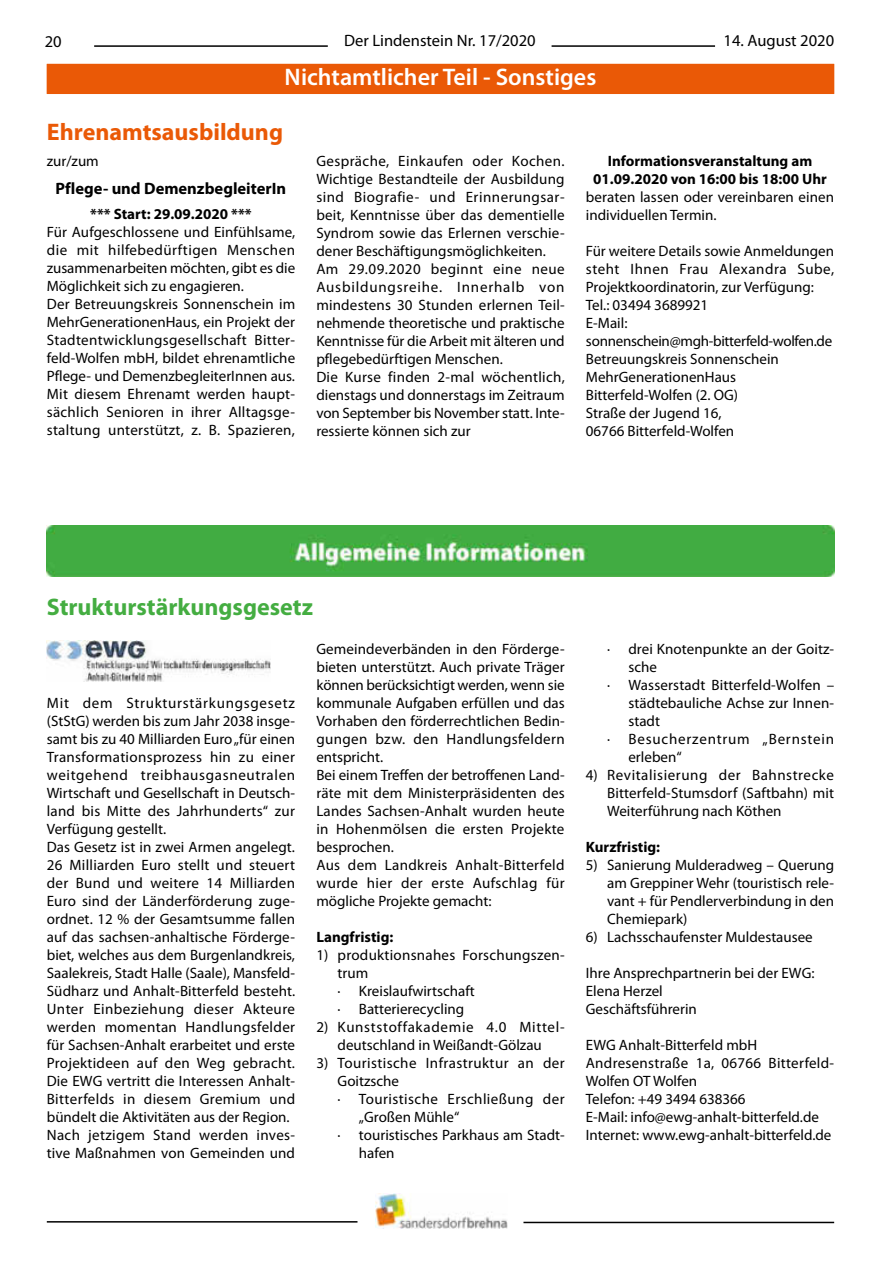
<style>
.page{position:relative;width:881px;height:1263px;background:#fff}
.page>*{position:absolute;margin:0;border:0;box-sizing:border-box;transform-origin:0 0}
.t1{font:600 24px "Myriad Pro";color:#fff}
.t2{font:700 24px "Myriad Pro";color:#44ad41}
.t3{font:700 24px "Myriad Pro";color:#ea5906}
.t4{font:16.5px "Myriad Pro";color:#000}
.t5{font:700 16.5px "Myriad Pro";color:#000}
.t6{font:15px/18px "Myriad Pro";letter-spacing:.005em;color:#000}
.t7{font:700 15px/18px "Myriad Pro";color:#000;text-align:center}
.t8{font:15px "Myriad Pro";letter-spacing:.03em;color:#000}
.t9{font:15px "Myriad Pro";letter-spacing:.05em;color:#000}
</style>
<div class="page">
<hr style="left:94px;top:45px;width:234px;height:2px;background:#000">
<hr style="left:551px;top:45px;width:282px;height:2px;background:#000">
<div style="left:714px;top:33px;width:124px;height:15px;background:#fff"></div>
<hr style="left:47px;top:1221px;width:310px;height:1px;background:#000">
<hr style="left:523px;top:1222px;width:310px;height:1px;background:#000">
<img style="left:375px;top:1194px;width:132px;height:34px">
<div style="left:47px;top:64px;width:786px;height:30px;background:#ea5906"></div>
<img style="left:47px;top:525px;width:786px;height:51px">
<img style="left:47px;top:641px;width:223px;height:40px">
<p class="t4" style="left:45px;top:32px;width:18px">20</p>
<p class="t4" style="left:344px;top:31px;width:193px">Der Lindenstein Nr. 17/2020</p>
<p class="t4" style="left:723px;top:30px;width:112px">14. August 2020</p>
<h1 class="t1" style="left:284px;top:62px;width:313px">Nichtamtlicher Teil - Sonstiges</h1>
<h1 class="t3" style="left:47px;top:116px;width:238px">Ehrenamtsausbildung</h1>
<p class="t6" style="left:47px;top:152px;width:53px">zur/zum</p>
<p class="t5" style="left:56px;top:178px;width:232px">Pflege- und DemenzbegleiterIn</p>
<p class="t7" style="left:90px;top:204px;width:163px">*** Start: 29.09.2020 ***</p>
<p class="t6" style="left:47px;top:223px;width:250px">Für Aufgeschlossene und Einfühlsame, die mit hilfebedürftigen Menschen zusammenarbeiten möchten, gibt es die Möglichkeit sich zu engagieren.<br>Der Betreuungskreis Sonnenschein im MehrGenerationenHaus, ein Projekt der Stadtentwicklungsgesellschaft Bitter&shy;feld-Wolfen mbH, bildet ehrenamtliche Pflege- und DemenzbegleiterInnen aus.<br>Mit diesem Ehrenamt werden haupt&shy;sächlich Senioren in ihrer Alltagsge&shy;staltung unterstützt, z. B. Spazieren,</p>
<p class="t6" style="left:316px;top:152px;width:250px">Gespräche, Einkaufen oder Kochen.<br>Wichtige Bestandteile der Ausbildung sind Biografie- und Erinnerungsar&shy;beit, Kenntnisse über das dementielle Syndrom sowie das Erlernen verschie&shy;dener Beschäftigungsmöglichkeiten.<br>Am 29.09.2020 beginnt eine neue Ausbildungsreihe. Innerhalb von mindestens 30 Stunden erlernen Teil&shy;nehmende theoretische und praktische Kenntnisse für die Arbeit mit älteren und pflegebedürftigen Menschen.<br>Die Kurse finden 2-mal wöchentlich, dienstags und donnerstags im Zeitraum von September bis November statt. Inte&shy;ressierte können sich zur</p>
<p class="t7" style="left:593px;top:152px;width:235px">Informationsveranstaltung am<br>01.09.2020 von 16:00 bis 18:00 Uhr</p>
<p class="t6" style="left:585px;top:188px;width:250px">beraten lassen oder vereinbaren einen individuellen Termin.</p>
<p class="t6" style="left:585px;top:242px;width:250px">Für weitere Details sowie Anmeldungen steht Ihnen Frau Alexandra Sube,<br>Projektkoordinatorin, zur Verfügung:<br>Tel.: 03494 3689921<br>E-Mail: sonnenschein@mgh-bitterfeld-wolfen.de<br>Betreuungskreis Sonnenschein<br>MehrGenerationenHaus<br>Bitterfeld-Wolfen (2. OG)<br>Straße der Jugend 16,<br>06766 Bitterfeld-Wolfen</p>
<h1 class="t2" style="left:47px;top:591px;width:267px">Strukturstärkungsgesetz</h1>
<p class="t6" style="left:47px;top:693px;width:250px">Mit dem Strukturstärkungsgesetz (StStG) werden bis zum Jahr 2038 insge&shy;samt bis zu 40 Milliarden Euro „für einen Transformationsprozess hin zu einer weitgehend treibhausgasneutralen Wirtschaft und Gesellschaft in Deutsch&shy;land bis Mitte des Jahrhunderts“ zur Verfügung gestellt.<br>Das Gesetz ist in zwei Armen angelegt.<br>26 Milliarden Euro stellt und steuert der Bund und weitere 14 Milliarden Euro sind der Länderförderung zuge&shy;ordnet. 12 % der Gesamtsumme fallen auf das sachsen-anhaltische Förderge&shy;biet, welches aus dem Burgenlandkreis, Saalekreis, Stadt Halle (Saale), Mansfeld-Südharz und Anhalt-Bitterfeld besteht.<br>Unter Einbeziehung dieser Akteure werden momentan Handlungsfelder für Sachsen-Anhalt erarbeitet und erste Projektideen auf den Weg gebracht.<br>Die EWG vertritt die Interessen Anhalt-Bitterfelds in diesem Gremium und bündelt die Aktivitäten aus der Region.<br>Nach jetzigem Stand werden inves&shy;tive Maßnahmen von Gemeinden und</p>
<p class="t6" style="left:316px;top:640px;width:250px">Gemeindeverbänden in den Förderge&shy;bieten unterstützt. Auch private Träger können berücksichtigt werden, wenn sie kommunale Aufgaben erfüllen und das Vorhaben den förderrechtlichen Bedin&shy;gungen bzw. den Handlungsfeldern entspricht.<br>Bei einem Treffen der betroffenen Land&shy;räte mit dem Ministerpräsidenten des Landes Sachsen-Anhalt wurden heute in Hohenmölsen die ersten Projekte besprochen.<br>Aus dem Landkreis Anhalt-Bitterfeld wurde hier der erste Aufschlag für mögliche Projekte gemacht:</p>
<p class="t7" style="left:316px;top:927px;width:78px">Langfristig:</p>
<p class="t6" style="left:337px;top:946px;width:228px;text-indent:-21px">1) produktionsnahes Forschungszen&shy;trum<br>· Kreislaufwirtschaft<br>· Batterierecycling</p>
<p class="t6" style="left:316px;top:1018px;width:250px;text-align:center">2) Kunststoffakademie 4.0 Mittel&shy;deutschland in Weißandt-Gölzau</p>
<p class="t8" style="left:316px;top:1054px;width:250px">3) Touristische Infrastruktur an der</p>
<p class="t6" style="left:337px;top:1072px;width:63px">Goitzsche</p>
<p class="t8" style="left:337px;top:1090px;width:228px">· Touristische Erschließung der</p>
<p class="t6" style="left:359px;top:1108px;width:102px">„Großen Mühle“</p>
<p class="t6" style="left:337px;top:1126px;width:228px">· touristisches Parkhaus am Stadt-</p>
<p class="t6" style="left:359px;top:1144px;width:37px">hafen</p>
<p class="t6" style="left:607px;top:640px;width:228px">· drei Knotenpunkte an der Goitz-</p>
<p class="t6" style="left:628px;top:658px;width:30px">sche</p>
<p class="t6" style="left:607px;top:676px;width:228px">· Wasserstadt Bitterfeld-Wolfen –</p>
<p class="t6" style="left:628px;top:694px;width:207px">städtebauliche Achse zur Innen-</p>
<p class="t6" style="left:628px;top:712px;width:33px">stadt</p>
<p class="t9" style="left:607px;top:730px;width:228px">· Besucherzentrum „Bernstein</p>
<p class="t6" style="left:628px;top:748px;width:55px">erleben“</p>
<p class="t6" style="left:607px;top:766px;width:228px;text-align:justify;text-indent:-21px">4) Revitalisierung der Bahnstrecke Bitterfeld-Stumsdorf (Saftbahn) mit Weiterführung nach Köthen</p>
<p class="t7" style="left:585px;top:837px;width:76px">Kurzfristig:</p>
<p class="t6" style="left:607px;top:856px;width:228px;text-align:justify;text-indent:-21px">5) Sanierung Mulderadweg – Querung am Greppiner Wehr (touristisch rele&shy;vant + für Pendlerverbindung in den Chemiepark)</p>
<p class="t6" style="left:585px;top:928px;width:228px">6) Lachsschaufenster Muldestausee</p>
<p class="t6" style="left:585px;top:964px;width:230px">Ihre Ansprechpartnerin bei der EWG:<br>Elena Herzel<br>Geschäftsführerin</p>
<p class="t6" style="left:585px;top:1036px;width:250px">EWG Anhalt-Bitterfeld mbH<br>Andresenstraße 1a, 06766 Bitterfeld-<br>Wolfen OT Wolfen<br>Telefon: +49 3494 638366<br>E-Mail: info@ewg-anhalt-bitterfeld.de<br>Internet: www.ewg-anhalt-bitterfeld.de</p>
</div>
